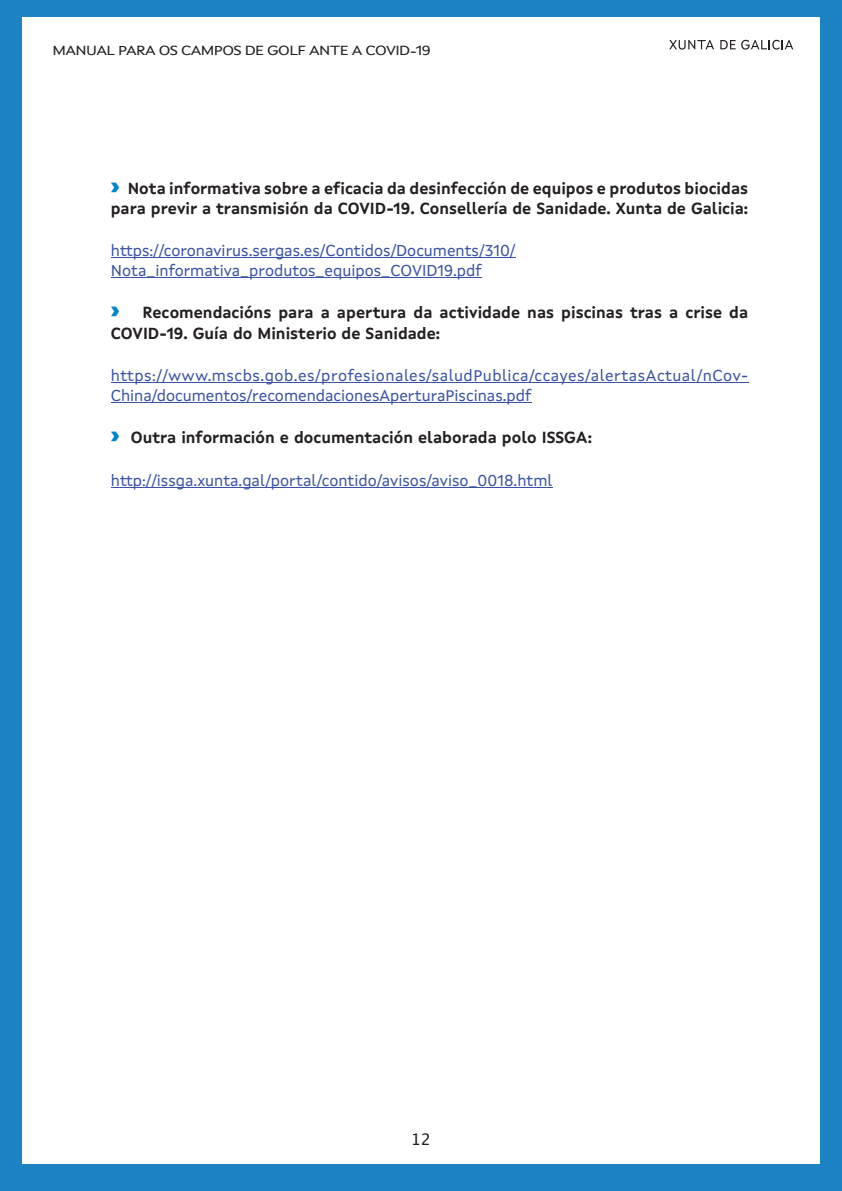
<style>
.page{position:relative;width:842px;height:1191px;background:#fff}
.page>*{position:absolute;margin:0;border:0;box-sizing:border-box;transform-origin:0 0}
.t1{font:700 16px/20.2px "Xunta Sans";color:#231f20}
.t2{font:16px/20.2px "Xunta Sans";color:#3a53a3}
.t3{font:16px/20.2px "Xunta Sans";letter-spacing:.03em;color:#3a53a3}
.t4{font:16px "Lucida Grande";color:#231f20}
.t5{font:13.4px "Xunta Sans";letter-spacing:-.04em;color:#231f20;scale:1.19 1}
.s1{font-family:"Montserrat";font-weight:900;font-size:24px;color:#0084ca}
</style>
<div class="page">
<div style="left:0;top:0;width:841px;height:1191px;background:#1d83c5"></div>
<div style="left:22px;top:17px;width:797px;height:1147px;background:#fff"></div>
<svg style="left:720px;top:40px;width:15px;height:9px"></svg>
<svg style="left:741px;top:40px;width:52px;height:10px"></svg>
<svg style="left:669px;top:40px;width:45px;height:10px"></svg>
<hr style="left:111px;top:257px;width:404px;height:1px;background:#3a53a3">
<hr style="left:111px;top:277px;width:370px;height:1px;background:#3a53a3">
<hr style="left:111px;top:382px;width:637px;height:1px;background:#3a53a3">
<hr style="left:111px;top:402px;width:420px;height:1px;background:#3a53a3">
<hr style="left:111px;top:487px;width:441px;height:1px;background:#3a53a3">
<p class="t5" style="left:53px;top:45px;width:319px">MANUAL PARA OS CAMPOS DE GOLF ANTE A COVID-19</p>
<p class="t1" style="left:111px;top:179px;width:638px"><span class="s1">›</span> Nota informativa sobre a eficacia da desinfección de equipos e produtos biocidas para previr a transmisión da COVID-19. Consellería de Sanidade. Xunta de Galicia:</p>
<p class="t2" style="left:111px;top:242px;width:406px">https://coronavirus.sergas.es/Contidos/Documents/310/<br>Nota_informativa_produtos_equipos_COVID19.pdf</p>
<p class="t1" style="left:111px;top:304px;width:638px"><span class="s1">›</span> Recomendacións para a apertura da actividade nas piscinas tras a crise da<br>COVID-19. Guía do Ministerio de Sanidade:</p>
<p class="t3" style="left:111px;top:366px;width:638px">https://www.mscbs.gob.es/profesionales/saludPublica/ccayes/alertasActual/nCov-<br>China/documentos/recomendacionesAperturaPiscinas.pdf</p>
<p class="t1" style="left:111px;top:429px;width:482px"><span class="s1">›</span> Outra información e documentación elaborada polo ISSGA:</p>
<p class="t2" style="left:111px;top:471px;width:443px">http://issga.xunta.gal/portal/contido/avisos/aviso_0018.html</p>
<p class="t4" style="left:411px;top:1132px;width:22px">12</p>
</div>
